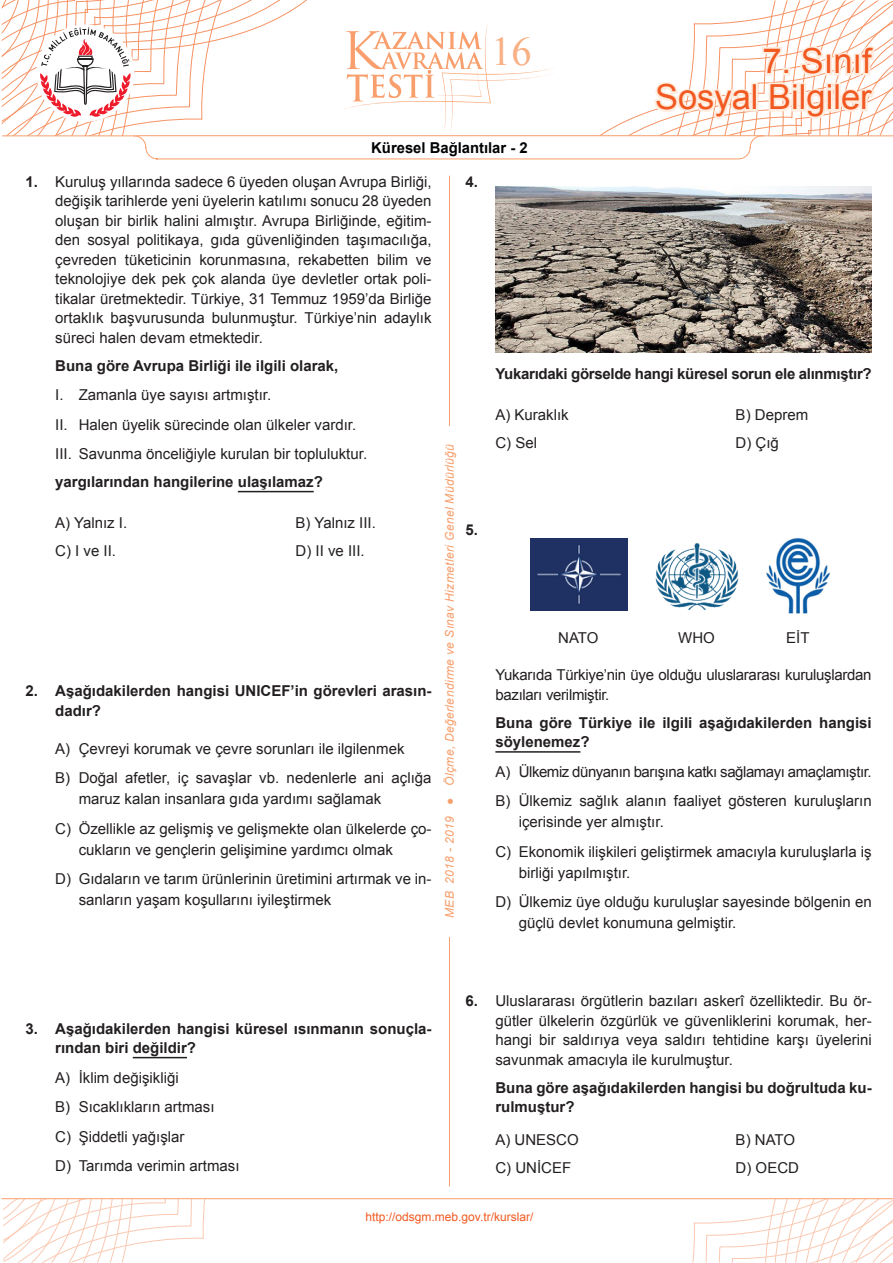
<style>
.page{position:relative;width:893px;height:1263px;background:#fff}
.page>*{position:absolute;margin:0;border:0;box-sizing:border-box;transform-origin:0 0}
.t1{font:40.5px "Times New Roman";color:#f9b084}
.t2{font:34.5px/36px "Arial";color:#f15921;text-align:right}
._5_li_alt{font:15px/21px "Arial";color:#231f20}
.sorub{font:15px/19.5px "Arial";color:#231f20;text-align:justify}
.sorub-2{font:700 15px/19.5px "Arial";color:#231f20}
.sorub-3{font:15px/19.5px "Arial";letter-spacing:-.02em;color:#231f20}
.soru{font:700 15px/19.5px "Arial";color:#231f20}
._2_li_üst{font:15px "Arial";color:#231f20}
._5_li_alt-2{font:15px "Arial";letter-spacing:-.03em;color:#231f20}
.sorub-4{font:700 15px "Arial";letter-spacing:-.02em;color:#231f20}
._2_li_alt{font:15px "Arial";color:#231f20}
.t3{font:700 15px "Arial";color:#000}
.t4{font:italic 12px "Arial";letter-spacing:.03em;color:#f89f6d}
.t5{font:12px "Arial";color:#f15921}
.s1{font-weight:700}
</style>
<div class="page">
<svg style="left:551px;top:1199px;width:342px;height:63px"></svg>
<svg style="left:3px;top:1199px;width:344px;height:63px"></svg>
<hr style="left:2px;top:1198px;width:891px;height:1px;background:#f89f6d">
<hr style="left:449px;top:176px;width:1px;height:1010px;background:#f89f6d">
<div style="left:440px;top:426px;width:19px;height:510px;background:#fff"></div>
<svg style="left:2px;top:0;width:891px;height:159px"></svg>
<hr style="left:238px;top:491px;width:76px;height:1px;background:#231f20">
<hr style="left:133px;top:1057px;width:54px;height:1px;background:#231f20">
<hr style="left:495px;top:751px;width:85px;height:2px;background:#231f20">
<img style="left:495px;top:187px;width:377px;height:165px">
<img style="left:531px;top:538px;width:96px;height:73px">
<img style="left:655px;top:543px;width:84px;height:67px">
<img style="left:766px;top:537px;width:65px;height:77px">
<p class="t1" style="left:491px;top:24px;width:42px">16</p>
<h2 class="t2" style="left:655px;top:44px;width:218px">7. Sınıf<br>Sosyal Bilgiler</h2>
<p class="t3" style="left:371px;top:138px;width:158px">Küresel Bağlantılar - 2</p>
<p class="sorub" style="left:55px;top:172px;width:378px;text-indent:-30px"><span class="s1">1.</span> Kuruluş yıllarında sadece 6 üyeden oluşan Avrupa Birliği, değişik tarihlerde yeni üyelerin katılımı sonucu 28 üyeden oluşan bir birlik halini almıştır. Avrupa Birliğinde, eğitim&shy;den sosyal politikaya, gıda güvenliğinden taşımacılığa, çevreden tüketicinin korunmasına, rekabetten bilim ve teknolojiye dek pek çok alanda üye devletler ortak poli&shy;tikalar üretmektedir. Türkiye, 31 Temmuz 1959’da Birliğe ortaklık başvurusunda bulunmuştur. Türkiye’nin adaylık süreci halen devam etmektedir.</p>
<p class="sorub-2" style="left:55px;top:356px;width:285px">Buna göre Avrupa Birliği ile ilgili olarak,</p>
<p class="_5_li_alt" style="left:55px;top:384px;width:217px">I. Zamanla üye sayısı artmıştır.</p>
<p class="_5_li_alt" style="left:55px;top:414px;width:303px">II. Halen üyelik sürecinde olan ülkeler vardır.</p>
<p class="_5_li_alt" style="left:55px;top:443px;width:313px">III. Savunma önceliğiyle kurulan bir topluluktur.</p>
<p class="sorub-2" style="left:55px;top:472px;width:269px">yargılarından hangilerine ulaşılamaz?</p>
<p class="_2_li_üst" style="left:55px;top:513px;width:73px">A) Yalnız I.</p>
<p class="_2_li_üst" style="left:296px;top:513px;width:82px">B) Yalnız III.</p>
<p class="_2_li_alt" style="left:55px;top:541px;width:62px">C) I ve II.</p>
<p class="_2_li_alt" style="left:296px;top:541px;width:71px">D) II ve III.</p>
<p class="soru" style="left:466px;top:172px;width:14px">4.</p>
<p class="sorub-4" style="left:495px;top:364px;width:378px">Yukarıdaki görselde hangi küresel sorun ele alınmıştır?</p>
<p class="_2_li_üst" style="left:495px;top:405px;width:75px">A) Kuraklık</p>
<p class="_2_li_üst" style="left:736px;top:405px;width:74px">B) Deprem</p>
<p class="_2_li_alt" style="left:495px;top:433px;width:43px">C) Sel</p>
<p class="_2_li_alt" style="left:736px;top:433px;width:45px">D) Çığ</p>
<p class="t4" style="left:442px;top:918px;width:476px;rotate:-90deg">MEB 2018 - 2019 ● Ölçme, Değerlendirme ve Sınav Hizmetleri Genel Müdürlüğü</p>
<p class="sorub-2" style="left:466px;top:521px;width:14px">5.</p>
<p class="sorub" style="left:558px;top:628px;width:42px">NATO</p>
<p class="sorub" style="left:678px;top:628px;width:38px">WHO</p>
<p class="sorub" style="left:786px;top:628px;width:25px">EİT</p>
<p class="sorub-3" style="left:495px;top:665px;width:378px">Yukarıda Türkiye’nin üye olduğu uluslararası kuruluşlardan bazıları verilmiştir.</p>
<p class="sorub-2" style="left:495px;top:713px;width:378px">Buna göre Türkiye ile ilgili aşağıdakilerden hangisi söylenemez?</p>
<p class="_5_li_alt-2" style="left:495px;top:762px;width:378px">A) Ülkemiz dünyanın barışına katkı sağlamayı amaçlamıştır.</p>
<p class="_5_li_alt" style="left:519px;top:791px;width:354px;text-indent:-23px">B) Ülkemiz sağlık alanın faaliyet gösteren kuruluşların içerisinde yer almıştır.</p>
<p class="_5_li_alt" style="left:519px;top:841px;width:354px;text-indent:-23px">C) Ekonomik ilişkileri geliştirmek amacıyla kuruluşlarla iş birliği yapılmıştır.</p>
<p class="_5_li_alt" style="left:519px;top:892px;width:354px;text-indent:-23px">D) Ülkemiz üye olduğu kuruluşlar sayesinde bölgenin en güçlü devlet konumuna gelmiştir.</p>
<p class="soru" style="left:55px;top:681px;width:378px;text-indent:-30px">2. Aşağıdakilerden hangisi UNICEF’in görevleri arasın&shy;dadır?</p>
<p class="_5_li_alt" style="left:55px;top:738px;width:351px">A) Çevreyi korumak ve çevre sorunları ile ilgilenmek</p>
<p class="_5_li_alt" style="left:79px;top:767px;width:354px;text-indent:-23px">B) Doğal afetler, iç savaşlar vb. nedenlerle ani açlığa maruz kalan insanlara gıda yardımı sağlamak</p>
<p class="_5_li_alt" style="left:79px;top:818px;width:354px;text-indent:-23px">C) Özellikle az gelişmiş ve gelişmekte olan ülkelerde ço&shy;cukların ve gençlerin gelişimine yardımcı olmak</p>
<p class="_5_li_alt" style="left:79px;top:868px;width:354px;text-indent:-23px">D) Gıdaların ve tarım ürünlerinin üretimini artırmak ve in&shy;sanların yaşam koşullarını iyileştirmek</p>
<p class="sorub-2" style="left:55px;top:1019px;width:378px;text-indent:-30px">3. Aşağıdakilerden hangisi küresel ısınmanın sonuçla&shy;rından biri değildir?</p>
<p class="_5_li_alt" style="left:55px;top:1067px;width:125px">A) İklim değişikliği</p>
<p class="_5_li_alt" style="left:55px;top:1096px;width:161px">B) Sıcaklıkların artması</p>
<p class="_5_li_alt" style="left:55px;top:1126px;width:131px">C) Şiddetli yağışlar</p>
<p class="_5_li_alt" style="left:55px;top:1155px;width:186px">D) Tarımda verimin artması</p>
<p class="sorub" style="left:495px;top:991px;width:378px;text-indent:-30px"><span class="s1">6.</span> Uluslararası örgütlerin bazıları askerî özelliktedir. Bu ör&shy;gütler ülkelerin özgürlük ve güvenliklerini korumak, her&shy;hangi bir saldırıya veya saldırı tehtidine karşı üyelerini savunmak amacıyla ile kurulmuştur.</p>
<p class="sorub-2" style="left:495px;top:1078px;width:378px">Buna göre aşağıdakilerden hangisi bu doğrultuda ku&shy;rulmuştur?</p>
<p class="_2_li_üst" style="left:495px;top:1130px;width:85px">A) UNESCO</p>
<p class="_2_li_üst" style="left:736px;top:1130px;width:61px">B) NATO</p>
<p class="_2_li_alt" style="left:495px;top:1158px;width:77px">C) UNİCEF</p>
<p class="_2_li_alt" style="left:736px;top:1158px;width:65px">D) OECD</p>
<p class="t5" style="left:366px;top:1208px;width:169px">http://odsgm.meb.gov.tr/kurslar/</p>
</div>
